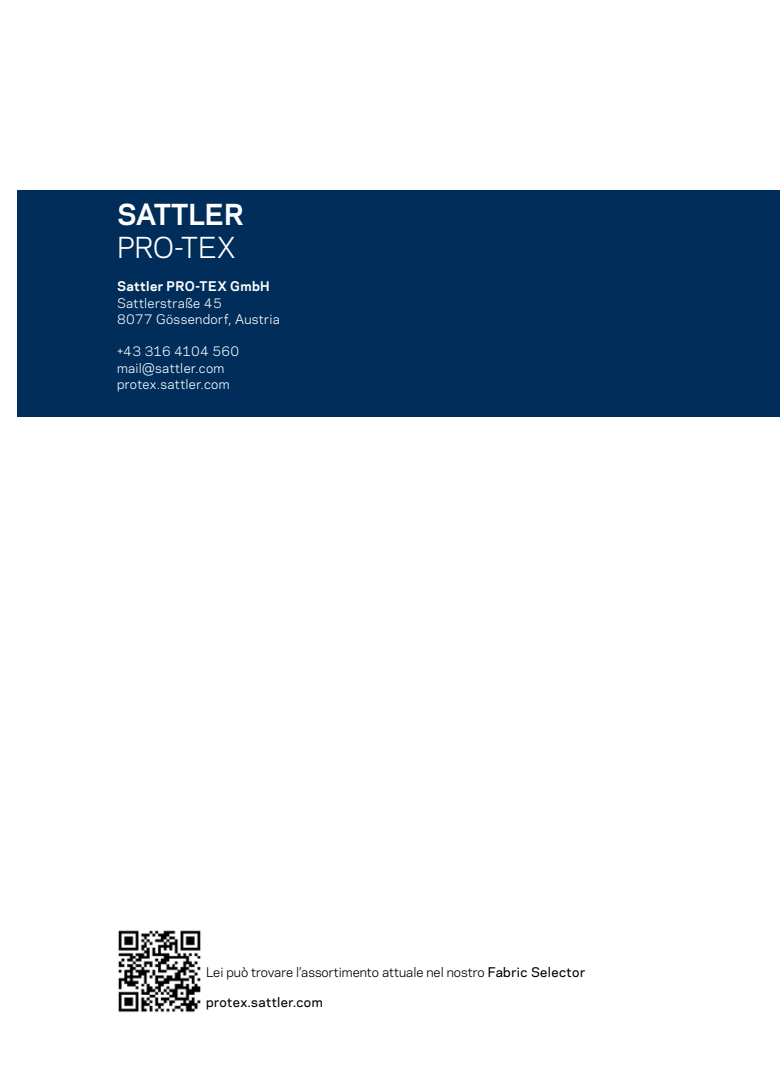
<style>
.page{position:relative;width:780px;height:1088px;background:#fff}
.page>*{position:absolute;margin:0;border:0;box-sizing:border-box;transform-origin:0 0}
.t1{font:700 27.12px "Galaxie Polaris";color:#fff}
.t2{font:27.12px "Galaxie Polaris";color:#fff}
.t3{font:12.5px/16.2px "Galaxie Polaris";letter-spacing:.025em;color:#fff}
.t4{font:12.5px "Galaxie Polaris";color:#000}
.t5{font:500 12.5px "Galaxie Polaris";letter-spacing:.03em;color:#000}
.t6{font:700 12.5px "Galaxie Polaris";letter-spacing:.03em;color:#fff}
.s1{font-weight:500}
</style>
<div class="page">
<img style="left:118px;top:930px;width:83px;height:83px">
<div style="left:18px;top:190px;width:762px;height:226px;background:#002d5a"></div>
<h1 class="t1" style="left:117px;top:197px;width:128px">SATTLER</h1>
<h1 class="t2" style="left:117px;top:229px;width:120px">PRO-TEX</h1>
<p class="t6" style="left:117px;top:278px;width:154px">Sattler PRO-TEX GmbH</p>
<p class="t3" style="left:117px;top:294px;width:164px">Sattlerstraße 45<br>8077 Gössendorf, Austria</p>
<p class="t3" style="left:117px;top:343px;width:124px">+43 316 4104 560 mail@sattler.com protex.sattler.com</p>
<p class="t4" style="left:206px;top:964px;width:380px">Lei può trovare l’assortimento attuale nel nostro <span class="s1">Fabric Selector</span></p>
<p class="t5" style="left:206px;top:994px;width:118px">protex.sattler.com</p>
</div>
